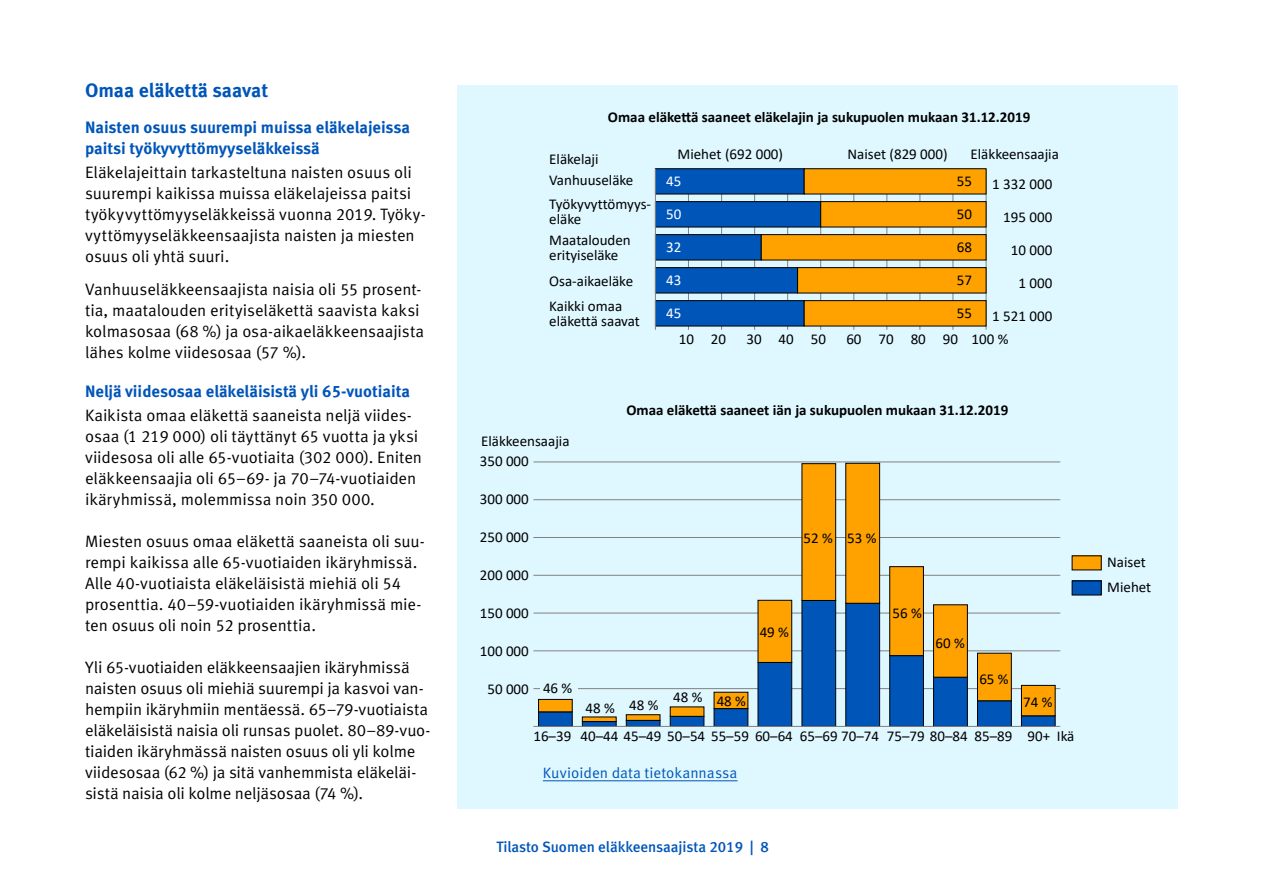
<style>
.page{position:relative;width:1263px;height:893px;background:#fff}
.page>*{position:absolute;margin:0;border:0;box-sizing:border-box;transform-origin:0 0}
._2__otsikko{font:700 19.5px "Meta Pro";color:#0055b9}
.Leipä{font:16.5px/21px "Meta Pro Norm";letter-spacing:-.005em;color:#000}
._3__otsikko{font:16.5px/21px "Meta Pro Norm";letter-spacing:-.005em;color:#000}
._3__otsikko-2{font:700 16.5px/21px "Meta Pro";letter-spacing:-.005em;color:#0055b9}
.t1{font:15px/15px "Calibri";color:#000}
.Graafiotsikko{font:700 15px "Calibri";color:#000}
.t2{font:15px "Meta Medium LF";color:#0055b9}
.Linkkiteksti{font:15px "Meta Pro Norm";color:#0055b9}
.t3{font:15px "Calibri";color:#fff}
</style>
<div class="page">
<div style="left:458px;top:85px;width:720px;height:723px;background:#dff8ff"></div>
<hr style="left:543px;top:780px;width:194px;height:1px;background:#0055b9">
<hr style="left:688px;top:169px;width:1px;height:161px;background:#818181">
<hr style="left:721px;top:169px;width:1px;height:161px;background:#818181">
<hr style="left:754px;top:169px;width:1px;height:161px;background:#818181">
<hr style="left:787px;top:169px;width:1px;height:161px;background:#818181">
<hr style="left:820px;top:169px;width:1px;height:161px;background:#818181">
<hr style="left:853px;top:169px;width:1px;height:161px;background:#818181">
<hr style="left:886px;top:169px;width:1px;height:161px;background:#818181">
<hr style="left:919px;top:169px;width:1px;height:161px;background:#818181">
<hr style="left:952px;top:169px;width:1px;height:161px;background:#818181">
<hr style="left:986px;top:169px;width:1px;height:161px;background:#818181">
<svg style="left:655px;top:168px;width:332px;height:159px"></svg>
<hr style="left:655px;top:169px;width:1px;height:161px;background:#818181">
<hr style="left:533px;top:688px;width:527px;height:1px;background:#818181">
<hr style="left:533px;top:650px;width:527px;height:1px;background:#818181">
<hr style="left:533px;top:613px;width:527px;height:1px;background:#818181">
<hr style="left:533px;top:575px;width:527px;height:1px;background:#818181">
<hr style="left:533px;top:537px;width:527px;height:1px;background:#818181">
<hr style="left:533px;top:499px;width:527px;height:1px;background:#818181">
<hr style="left:533px;top:462px;width:527px;height:1px;background:#818181">
<svg style="left:538px;top:722px;width:518px;height:4px"></svg>
<svg style="left:538px;top:463px;width:518px;height:259px"></svg>
<hr style="left:533px;top:726px;width:527px;height:1px;background:#818181">
<div style="left:1072px;top:581px;width:29px;height:14px;background:#0055b9"></div>
<div style="left:1072px;top:556px;width:29px;height:14px;background:#ffa200"></div>
<div style="left:540px;top:677px;width:37px;height:18px;background:#dff8fe"></div>
<h2 class="_2__otsikko" style="left:85px;top:75px;width:185px">Omaa eläkettä saavat</h2>
<h2 class="_3__otsikko-2" style="left:85px;top:115px;width:327px">Naisten osuus suurempi muissa eläkelajeissa paitsi työkyvyttömyyseläkkeissä</h2>
<h2 class="_3__otsikko" style="left:85px;top:160px;width:342px">Eläkelajeittain tarkasteltuna naisten osuus oli suurempi kaikissa muissa eläkelajeissa paitsi työkyvyttömyyseläkkeissä vuonna 2019. Työky&shy;vyttömyyseläkkeensaajista naisten ja miesten osuus oli yhtä suuri.</h2>
<p class="Leipä" style="left:85px;top:278px;width:341px">Vanhuuseläkkeensaajista naisia oli 55 prosent&shy;tia, maatalouden erityiseläkettä saavista kaksi kolmasosaa (68 %) ja osa-aikaeläkkeensaajista lähes kolme viidesosaa (57 %).</p>
<h2 class="_3__otsikko-2" style="left:85px;top:380px;width:326px">Neljä viidesosaa eläkeläisistä yli 65-vuotiaita</h2>
<p class="Leipä" style="left:85px;top:404px;width:339px">Kaikista omaa eläkettä saaneista neljä viides&shy;osaa (1 219 000) oli täyttänyt 65 vuotta ja yksi viidesosa oli alle 65-vuotiaita (302 000). Eniten eläkkeensaajia oli 65–69- ja 70–74-vuotiaiden ikäryhmissä, molemmissa noin 350 000.</p>
<p class="Leipä" style="left:85px;top:530px;width:341px">Miesten osuus omaa eläkettä saaneista oli suu&shy;rempi kaikissa alle 65-vuotiaiden ikäryhmissä.</p>
<p class="Leipä" style="left:85px;top:572px;width:338px">Alle 40-vuotiaista eläkeläisistä miehiä oli 54 prosenttia. 40–59-vuotiaiden ikäryhmissä mie&shy;ten osuus oli noin 52 prosenttia.</p>
<p class="Leipä" style="left:85px;top:656px;width:347px">Yli 65-vuotiaiden eläkkeensaajien ikäryhmissä naisten osuus oli miehiä suurempi ja kasvoi van&shy;hempiin ikäryhmiin mentäessä. 65–79-vuotiaista eläkeläisistä naisia oli runsas puolet. 80–89-vuo&shy;tiaiden ikäryhmässä naisten osuus oli yli kolme viidesosaa (62 %) ja sitä vanhemmista eläkeläi&shy;sistä naisia oli kolme neljäsosaa (74 %).</p>
<p class="Graafiotsikko" style="left:608px;top:106px;width:424px">Omaa eläkettä saaneet eläkelajin ja sukupuolen mukaan 31.12.2019</p>
<p class="t1" style="left:549px;top:149px;width:86px;line-height:21px">Eläkelaji<br>Vanhuuseläke</p>
<p class="t1" style="left:549px;top:197px;width:103px">Työkyvyttömyys&shy;eläke</p>
<p class="t1" style="left:549px;top:233px;width:83px">Maatalouden erityiseläke</p>
<p class="t1" style="left:549px;top:268px;width:85px;line-height:25.5px">Osa-aikaeläke<br>Kaikki omaa</p>
<p class="t1" style="left:549px;top:314px;width:92px">eläkettä saavat</p>
<p class="t1" style="left:678px;top:146px;width:107px">Miehet (692 000)</p>
<p class="t1" style="left:847px;top:146px;width:102px">Naiset (829 000)</p>
<p class="t1" style="left:992px;top:139px;width:68px;line-height:29.7px;text-indent:-22px">Eläkkeensaajia<br>1 332 000</p>
<p class="t1" style="left:1003px;top:209px;width:51px">195 000</p>
<p class="t1" style="left:1011px;top:242px;width:43px">10 000</p>
<p class="t1" style="left:1018px;top:275px;width:35px">1 000</p>
<p class="t1" style="left:992px;top:308px;width:62px">1 521 000</p>
<p class="t1" style="left:679px;top:332px;width:49px">10 20</p>
<p class="t1" style="left:746px;top:332px;width:81px">30 40 50</p>
<p class="t1" style="left:846px;top:332px;width:164px">60 70 80 90 100 %</p>
<p class="t3" style="left:666px;top:171px;width:17px">45</p>
<p class="t3" style="left:666px;top:204px;width:17px">50</p>
<p class="t3" style="left:666px;top:237px;width:17px">32</p>
<p class="t3" style="left:666px;top:270px;width:17px">43</p>
<p class="t3" style="left:666px;top:303px;width:17px">45</p>
<p class="t1" style="left:957px;top:173px;width:17px">55</p>
<p class="t1" style="left:957px;top:206px;width:17px">50</p>
<p class="t1" style="left:957px;top:239px;width:17px">68</p>
<p class="t1" style="left:957px;top:272px;width:17px">57</p>
<p class="t1" style="left:957px;top:305px;width:17px">55</p>
<p class="t1" style="left:481px;top:433px;width:90px">Eläkkeensaajia</p>
<p class="t1" style="left:480px;top:453px;width:51px">350 000</p>
<p class="t1" style="left:480px;top:491px;width:51px">300 000</p>
<p class="t1" style="left:480px;top:529px;width:51px">250 000</p>
<p class="t1" style="left:480px;top:567px;width:51px">200 000</p>
<p class="t1" style="left:480px;top:605px;width:51px">150 000</p>
<p class="t1" style="left:480px;top:643px;width:51px">100 000</p>
<p class="t1" style="left:487px;top:681px;width:43px">50 000</p>
<p class="t1" style="left:543px;top:680px;width:31px">46 %</p>
<p class="Graafiotsikko" style="left:626px;top:399px;width:383px">Omaa eläkettä saaneet iän ja sukupuolen mukaan 31.12.2019</p>
<p class="t1" style="left:803px;top:530px;width:75px">52 % 53 %</p>
<p class="t1" style="left:760px;top:624px;width:31px">49 %</p>
<p class="t1" style="left:586px;top:698px;width:74px">48 % 48 %</p>
<p class="t1" style="left:673px;top:691px;width:74px">48 % 48 %</p>
<p class="t1" style="left:892px;top:605px;width:31px">56 %</p>
<p class="t1" style="left:935px;top:635px;width:31px">60 %</p>
<p class="t1" style="left:979px;top:671px;width:31px">65 %</p>
<p class="t1" style="left:1023px;top:694px;width:31px">74 %</p>
<p class="t1" style="left:533px;top:728px;width:542px">16–39 40–44 45–49 50–54 55–59 60–64 65–69 70–74 75–79 80–84 85–89 90+ Ikä</p>
<p class="Linkkiteksti" style="left:543px;top:761px;width:196px">Kuvioiden data tietokannassa</p>
<p class="t2" style="left:496px;top:838px;width:274px">Tilasto Suomen eläkkeensaajista 2019 | 8</p>
<p class="t1" style="left:1107px;top:549px;width:46px;line-height:25.5px">Naiset<br>Miehet</p>
</div>
